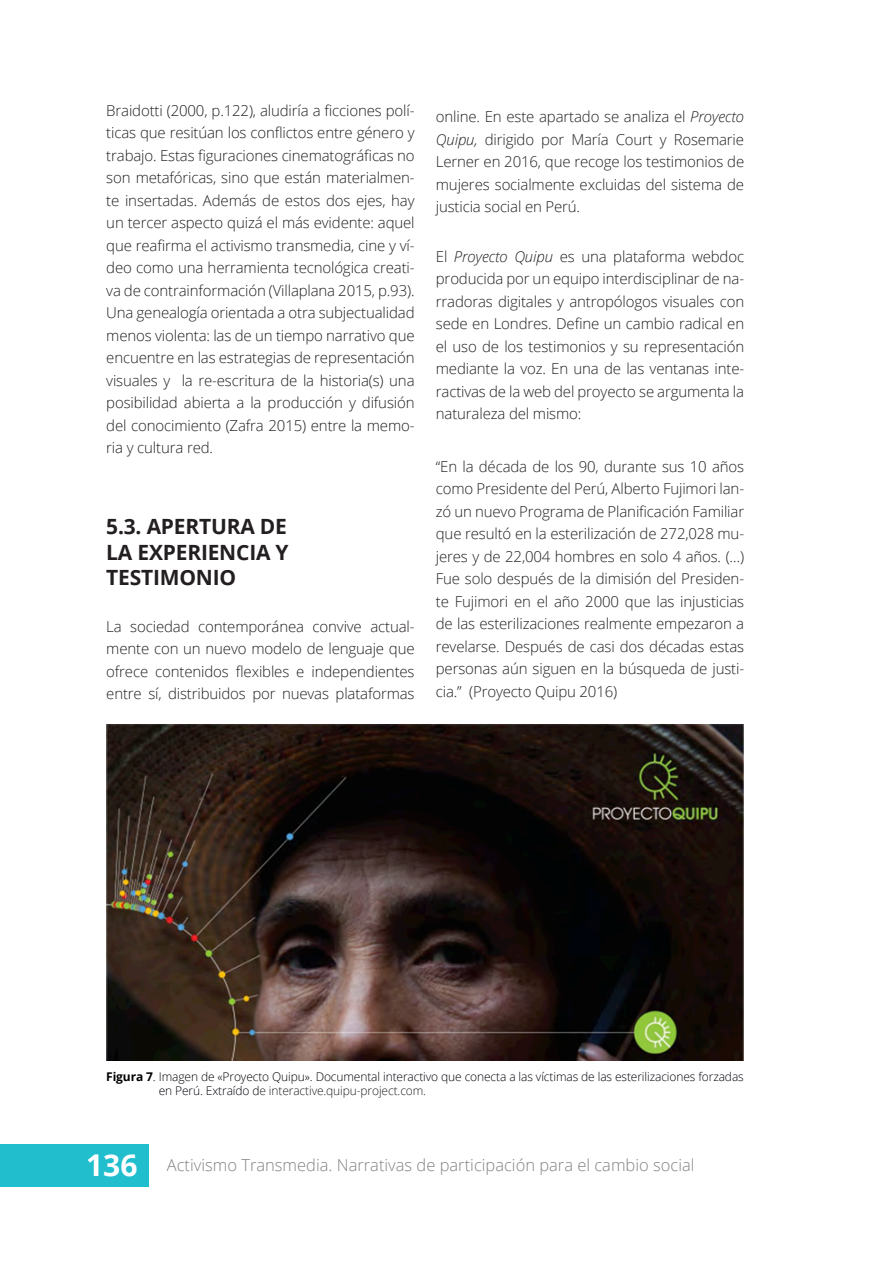
<style>
.page{position:relative;width:893px;height:1263px;background:#fff}
.page>*{position:absolute;margin:0;border:0;box-sizing:border-box;transform-origin:0 0}
.t1{font:700 21px/25.5px "Open Sans";letter-spacing:-.01em;color:#231f20;text-align:justify}
.t2{font:300 16.5px "Open Sans";color:#808285}
.Normal1{font:300 15px/22.5px "Open Sans";letter-spacing:-.01em;color:#231f20;text-align:justify}
.Predeterminado{font:300 12px/13.8px "Open Sans";letter-spacing:-.01em;color:#00000a}
.s1{font-style:italic}
.s2{font-weight:700;color:#000}
.s3{color:#000}
.s4{color:#231f20}
.s5{font-weight:700;font-size:30px;color:#fff}
</style>
<div class="page">
<div style="left:0;top:1144px;width:149px;height:43px;background:#21bece"></div>
<img style="left:106px;top:725px;width:637px;height:335px">
<p class="Normal1" style="left:106px;top:99px;width:310px">Braidotti (2000, p.122), aludiría a ficciones polí&shy;ticas que resitúan los conflictos entre género y trabajo. Estas figuraciones cinematográficas no son metafóricas, sino que están materialmen&shy;te insertadas. Además de estos dos ejes, hay un tercer aspecto quizá el más evidente: aquel que reafirma el activismo transmedia, cine y ví&shy;deo como una herramienta tecnológica creati&shy;va de contrainformación (Villaplana 2015, p.93).<br>Una genealogía orientada a otra subjectualidad menos violenta: las de un tiempo narrativo que encuentre en las estrategias de representación visuales y la re-escritura de la historia(s) una posibilidad abierta a la producción y difusión del conocimiento (Zafra 2015) entre la memo&shy;ria y cultura red.</p>
<p class="t1" style="left:106px;top:513px;width:184px">5.3. APERTURA DE LA EXPERIENCIA Y TESTIMONIO</p>
<p class="Normal1" style="left:106px;top:615px;width:310px">La sociedad contemporánea convive actual&shy;mente con un nuevo modelo de lenguaje que ofrece contenidos flexibles e independientes entre sí, distribuidos por nuevas plataformas</p>
<p class="Normal1" style="left:436px;top:105px;width:310px">online. En este apartado se analiza el <span class="s1">Proyecto Quipu,</span> dirigido por María Court y Rosemarie Lerner en 2016, que recoge los testimonios de mujeres socialmente excluidas del sistema de justicia social en Perú.</p>
<p class="Normal1" style="left:436px;top:244px;width:310px">El <span class="s1">Proyecto Quipu</span> es una plataforma webdoc producida por un equipo interdisciplinar de na&shy;rradoras digitales y antropólogos visuales con sede en Londres. Define un cambio radical en el uso de los testimonios y su representación mediante la voz. En una de las ventanas inte&shy;ractivas de la web del proyecto se argumenta la naturaleza del mismo:</p>
<p class="Normal1" style="left:436px;top:454px;width:310px">“En la década de los 90, durante sus 10 años como Presidente del Perú, Alberto Fujimori lan&shy;zó un nuevo Programa de Planificación Familiar que resultó en la esterilización de 272,028 mu&shy;jeres y de 22,004 hombres en solo 4 años. (…)<br>Fue solo después de la dimisión del Presiden&shy;te Fujimori en el año 2000 que las injusticias de las esterilizaciones realmente empezaron a revelarse. Después de casi dos décadas estas personas aún siguen en la búsqueda de justi&shy;cia.” (Proyecto Quipu 2016)</p>
<p class="Predeterminado" style="left:159px;top:1069px;width:586px;text-indent:-52px"><span class="s2">Figura 7</span><span class="s3">. Imagen de «Proyecto Quipu». D</span>ocumental interactivo que conecta a las víctimas de las esterilizaciones forzadas en Perú. Extraído d<span class="s4">e interactive.quipu-project.com.</span></p>
<p class="t2" style="left:86px;top:1154px;width:610px"><span class="s5">136</span> Activismo Transmedia. Narrativas de participación para el cambio social</p>
</div>
